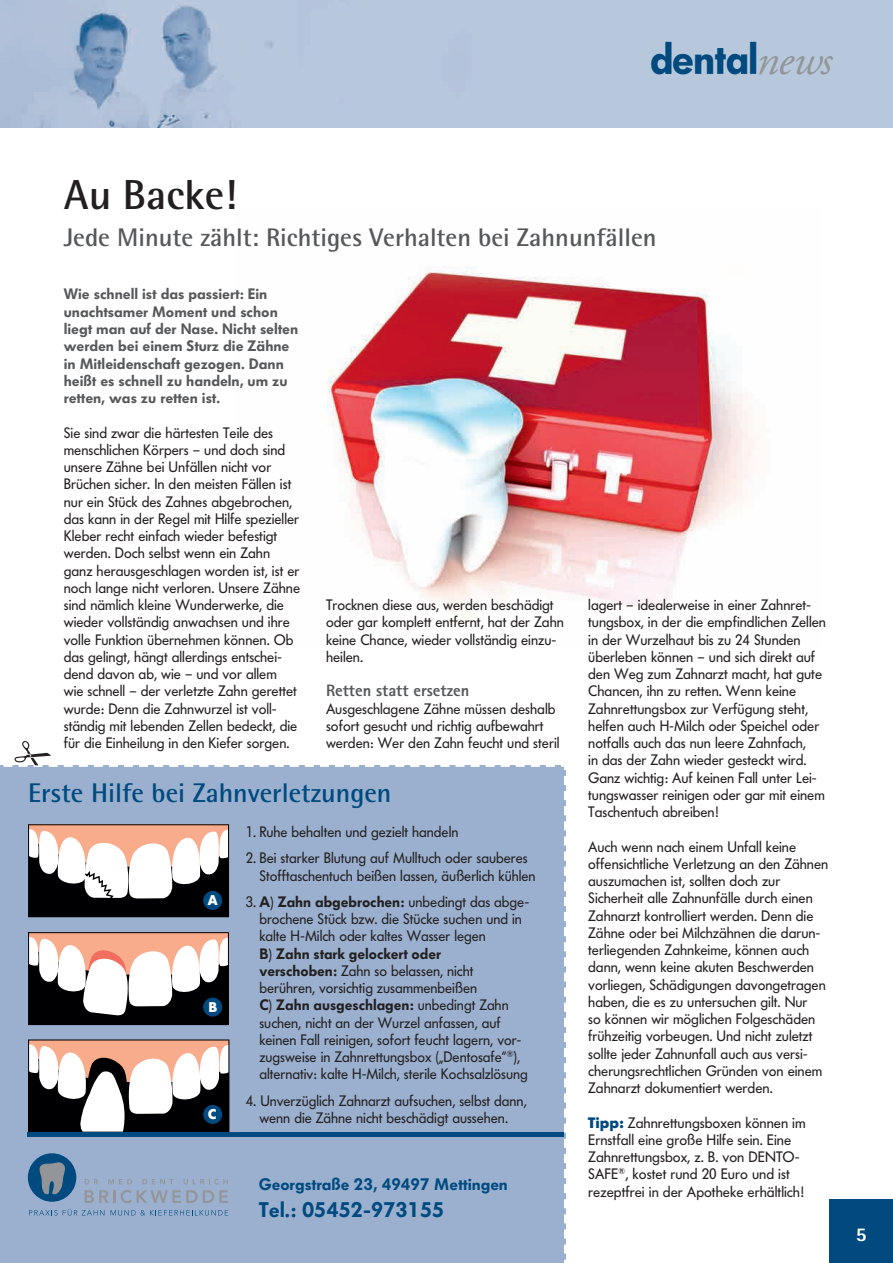
<style>
.page{position:relative;width:893px;height:1263px;background:#fff}
.page>*{position:absolute;margin:0;border:0;box-sizing:border-box;transform-origin:0 0}
.t1{font:800 43.2px "Futura BQ";letter-spacing:-.04em;color:#004a7f}
.t2{font:700 42px "Rotis Semi Sans";color:#231f20}
.t3{font:700 27px "Rotis Semi Sans";color:#004a7f}
.t4{font:700 25.5px "Rotis Semi Sans";color:#57585a}
.t5{font:600 21px "Futura BQ";color:#004a7f}
.t6{font:800 19.5px "Rotis Sans Serif";color:#fff}
.t7{font:600 16.5px "Futura BQ";color:#004a7f}
.t8{font:800 16.5px "Rotis Sans Serif";color:#57585a}
.t9{font:15px/17.2px "Futura BQ";color:#231f20}
.t10{font:600 15px/17.2px "Futura BQ";color:#57585a}
.t11{font:700 13.95px "Futura BQ";color:#fff}
.s1{font-family:"Adobe Garamond";font-weight:400;font-style:italic;font-size:44.1px;color:#939598}
.s2{font-weight:700;color:#004a7f}
.s3{font-weight:600}
</style>
<div class="page">
<img style="left:0;top:0;width:893px;height:128px">
<div style="left:829px;top:1199px;width:64px;height:64px;background:#004a7f"></div>
<img style="left:327px;top:267px;width:427px;height:345px">
<div style="left:0;top:765px;width:565px;height:498px;background:#9ab0ce"></div>
<svg style="left:564px;top:851px;width:2px;height:10px"></svg>
<svg style="left:564px;top:987px;width:2px;height:10px"></svg>
<svg style="left:546px;top:765px;width:9px;height:2px"></svg>
<svg style="left:531px;top:765px;width:9px;height:2px"></svg>
<svg style="left:516px;top:765px;width:9px;height:2px"></svg>
<svg style="left:501px;top:765px;width:9px;height:2px"></svg>
<svg style="left:486px;top:765px;width:9px;height:2px"></svg>
<svg style="left:471px;top:765px;width:9px;height:2px"></svg>
<svg style="left:455px;top:765px;width:9px;height:2px"></svg>
<svg style="left:440px;top:765px;width:9px;height:2px"></svg>
<svg style="left:425px;top:765px;width:9px;height:2px"></svg>
<svg style="left:410px;top:765px;width:9px;height:2px"></svg>
<svg style="left:395px;top:765px;width:9px;height:2px"></svg>
<svg style="left:380px;top:765px;width:9px;height:2px"></svg>
<svg style="left:365px;top:765px;width:9px;height:2px"></svg>
<svg style="left:350px;top:765px;width:9px;height:2px"></svg>
<svg style="left:335px;top:765px;width:9px;height:2px"></svg>
<svg style="left:320px;top:765px;width:9px;height:2px"></svg>
<svg style="left:305px;top:765px;width:9px;height:2px"></svg>
<svg style="left:290px;top:765px;width:9px;height:2px"></svg>
<svg style="left:275px;top:765px;width:9px;height:2px"></svg>
<svg style="left:260px;top:765px;width:9px;height:2px"></svg>
<svg style="left:245px;top:765px;width:9px;height:2px"></svg>
<svg style="left:229px;top:765px;width:9px;height:2px"></svg>
<svg style="left:214px;top:765px;width:9px;height:2px"></svg>
<svg style="left:199px;top:765px;width:9px;height:2px"></svg>
<svg style="left:184px;top:765px;width:9px;height:2px"></svg>
<svg style="left:169px;top:765px;width:9px;height:2px"></svg>
<svg style="left:154px;top:765px;width:9px;height:2px"></svg>
<svg style="left:139px;top:765px;width:9px;height:2px"></svg>
<svg style="left:124px;top:765px;width:9px;height:2px"></svg>
<svg style="left:109px;top:765px;width:9px;height:2px"></svg>
<svg style="left:94px;top:765px;width:9px;height:2px"></svg>
<svg style="left:79px;top:765px;width:9px;height:2px"></svg>
<svg style="left:64px;top:765px;width:9px;height:2px"></svg>
<svg style="left:28px;top:824px;width:201px;height:93px;background:#9d908b"></svg>
<svg style="left:28px;top:932px;width:201px;height:93px;background:#a2938e"></svg>
<svg style="left:28px;top:1039px;width:201px;height:93px;background:#9e918c"></svg>
<svg style="left:3px;top:741px;width:55px;height:26px"></svg>
<div style="left:28px;top:1132px;width:536px;height:5px;background:#004a7f"></div>
<div style="left:28px;top:1153px;width:48px;height:49px;background:#004a7f;border-radius:50%"></div>
<svg style="left:39px;top:1162px;width:26px;height:32px"></svg>
<svg style="left:85px;top:1190px;width:143px;height:13px"></svg>
<svg style="left:29px;top:1209px;width:75px;height:6px"></svg>
<svg style="left:111px;top:1210px;width:117px;height:5px"></svg>
<svg style="left:85px;top:1179px;width:13px;height:5px"></svg>
<svg style="left:108px;top:1179px;width:24px;height:5px"></svg>
<svg style="left:142px;top:1179px;width:31px;height:5px"></svg>
<svg style="left:184px;top:1179px;width:44px;height:5px"></svg>
<h1 class="t1" style="left:649px;top:34px;width:184px">dental<span class="s1">news</span></h1>
<h2 class="t2" style="left:64px;top:169px;width:174px">Au Backe!</h2>
<h3 class="t4" style="left:64px;top:222px;width:594px">Jede Minute zählt: Richtiges Verhalten bei Zahnunfällen</h3>
<p class="t10" style="left:64px;top:286px;width:236px">Wie schnell ist das passiert: Ein unachtsamer Moment und schon liegt man auf der Nase. Nicht selten werden bei einem Sturz die Zähne in Mitleidenschaft gezogen. Dann heißt es schnell zu handeln, um zu retten, was zu retten ist.</p>
<p class="t9" style="left:64px;top:424px;width:238px">Sie sind zwar die härtesten Teile des menschlichen Körpers – und doch sind unsere Zähne bei Unfällen nicht vor Brüchen sicher. In den meisten Fällen ist nur ein Stück des Zahnes abgebrochen, das kann in der Regel mit Hilfe spezieller Kleber recht einfach wieder befestigt werden. Doch selbst wenn ein Zahn ganz herausgeschlagen worden ist, ist er noch lange nicht verloren. Unsere Zähne sind nämlich kleine Wunderwerke, die wieder vollständig anwachsen und ihre volle Funktion übernehmen können. Ob das gelingt, hängt allerdings entschei&shy;dend davon ab, wie – und vor allem wie schnell – der verletzte Zahn gerettet wurde: Denn die Zahnwurzel ist voll&shy;ständig mit lebenden Zellen bedeckt, die für die Einheilung in den Kiefer sorgen.</p>
<p class="t9" style="left:326px;top:596px;width:239px">Trocknen diese aus, werden beschädigt oder gar komplett entfernt, hat der Zahn keine Chance, wieder vollständig einzu&shy;heilen.</p>
<p class="t8" style="left:326px;top:680px;width:145px">Retten statt ersetzen</p>
<p class="t9" style="left:326px;top:700px;width:235px">Ausgeschlagene Zähne müssen deshalb sofort gesucht und richtig aufbewahrt werden: Wer den Zahn feucht und steril</p>
<h3 class="t3" style="left:28px;top:776px;width:365px">Erste Hilfe bei Zahnverletzungen</h3>
<p class="t9" style="left:588px;top:596px;width:239px">lagert – idealerweise in einer Zahnret&shy;tungsbox, in der die empfindlichen Zellen in der Wurzelhaut bis zu 24 Stunden überleben können – und sich direkt auf den Weg zum Zahnarzt macht, hat gute Chancen, ihn zu retten. Wenn keine Zahnrettungsbox zur Verfügung steht, helfen auch H-Milch oder Speichel oder notfalls auch das nun leere Zahnfach,<br>in das der Zahn wieder gesteckt wird.<br>Ganz wichtig: Auf keinen Fall unter Lei&shy;tungswasser reinigen oder gar mit einem Taschentuch abreiben!</p>
<p class="t9" style="left:588px;top:838px;width:242px">Auch wenn nach einem Unfall keine offensichtliche Verletzung an den Zähnen auszumachen ist, sollten doch zur Sicherheit alle Zahnunfälle durch einen Zahnarzt kontrolliert werden. Denn die Zähne oder bei Milchzähnen die darun&shy;terliegenden Zahnkeime, können auch dann, wenn keine akuten Beschwerden vorliegen, Schädigungen davongetragen haben, die es zu untersuchen gilt. Nur<br>so können wir möglichen Folgeschäden frühzeitig vorbeugen. Und nicht zuletzt sollte jeder Zahnunfall auch aus versi&shy;cherungsrechtlichen Gründen von einem Zahnarzt dokumentiert werden.</p>
<p class="t9" style="left:588px;top:1114px;width:219px"><span class="s2">Tipp:</span> Zahnrettungsboxen können im Ernstfall eine große Hilfe sein. Eine Zahnrettungsbox, z. B. von DENTO-SAFE<sup>®</sup>, kostet rund 20 Euro und ist rezeptfrei in der Apotheke erhältlich!</p>
<p class="t9" style="left:246px;top:823px;width:214px">1. Ruhe behalten und gezielt handeln</p>
<p class="t9" style="left:259px;top:850px;width:278px;text-indent:-13px">2. Bei starker Blutung auf Mulltuch oder sauberes<br>Stofftaschentuch beißen lassen, äußerlich kühlen</p>
<p class="t9" style="left:259px;top:893px;width:271px;text-indent:-13px">3. <span class="s3">A) Zahn abgebrochen:</span> unbedingt das abge&shy;brochene Stück bzw. die Stücke suchen und in kalte H-Milch oder kaltes Wasser legen</p>
<p class="t9" style="left:259px;top:945px;width:270px"><span class="s3">B) Zahn stark gelockert oder<br>verschoben:</span> Zahn so belassen, nicht berühren, vorsichtig zusammenbeißen<br><span class="s3">C) Zahn ausgeschlagen:</span> unbedingt Zahn suchen, nicht an der Wurzel anfassen, auf keinen Fall reinigen, sofort feucht lagern, vor&shy;zugsweise in Zahnrettungsbox („Dento safe“<sup>®</sup>), alternativ: kalte H-Milch, sterile Kochsalzlösung</p>
<p class="t9" style="left:246px;top:1092px;width:282px;text-align:center">4. Unverzüglich Zahnarzt aufsuchen, selbst dann, wenn die Zähne nicht beschädigt aussehen.</p>
<p class="t11" style="left:208px;top:891px;width:11px">A</p>
<p class="t11" style="left:209px;top:999px;width:10px">B</p>
<p class="t11" style="left:208px;top:1106px;width:10px">C</p>
<p class="t7" style="left:259px;top:1174px;width:251px">Georgstraße 23, 49497 Mettingen</p>
<h3 class="t5" style="left:259px;top:1197px;width:187px">Tel.: 05452-973155</h3>
<h3 class="t6" style="left:856px;top:1222px;width:12px">5</h3>
</div>
